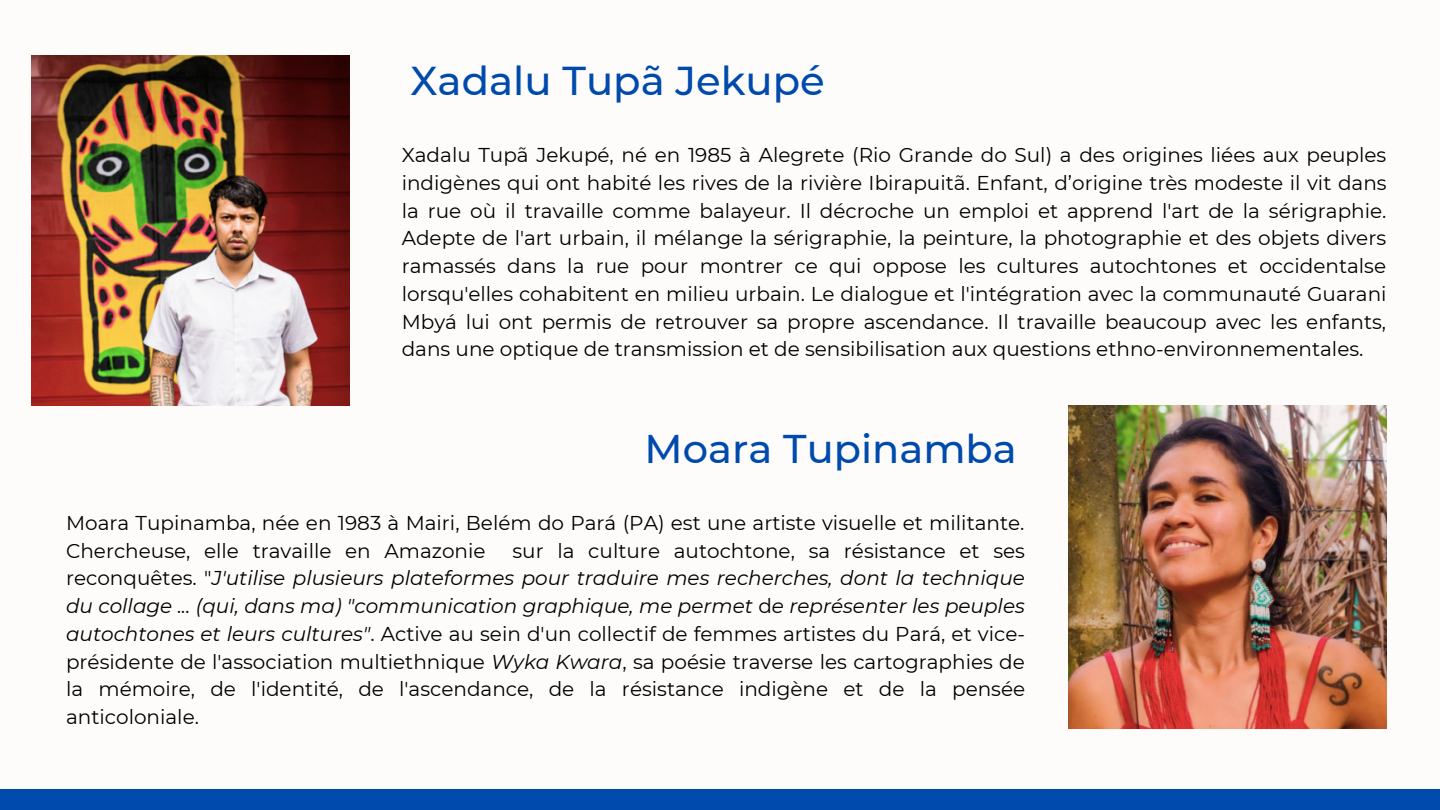
<style>
.page{position:relative;width:1440px;height:810px;background:#fdfcfa}
.page>*{position:absolute;margin:0;border:0;box-sizing:border-box;transform-origin:0 0}
.t1{font:500 40.2px "Montserrat";color:#004aad}
.t2{font:500 40px "Montserrat";color:#004aad}
.t3{font:20px/27.8px "Montserrat";color:#000;text-align:justify}
.s1{font-style:italic}
</style>
<div class="page">
<img style="left:31px;top:56px;width:318px;height:349px">
<img style="left:1068px;top:405px;width:319px;height:323px">
<div style="left:0;top:789px;width:1440px;height:21px;background:#004aad"></div>
<h1 class="t1" style="left:411px;top:56px;width:416px">Xadalu Tupã Jekupé</h1>
<p class="t3" style="left:402px;top:141px;width:986px">Xadalu Tupã Jekupé, né en 1985 à Alegrete (Rio Grande do Sul) a des origines liées aux peuples indigènes qui ont habité les rives de la rivière Ibirapuitã. Enfant, d’origine très modeste il vit dans la rue où il travaille comme balayeur. Il décroche un emploi et apprend l'art de la sérigraphie.<br>Adepte de l'art urbain, il mélange la sérigraphie, la peinture, la photographie et des objets divers ramassés dans la rue pour montrer ce qui oppose les cultures autochtones et occidentalse lorsqu'elles cohabitent en milieu urbain. Le dialogue et l'intégration avec la communauté Guarani Mbyá lui ont permis de retrouver sa propre ascendance. Il travaille beaucoup avec les enfants, dans une optique de transmission et de sensibilisation aux questions ethno-environnementales.</p>
<h2 class="t2" style="left:645px;top:425px;width:374px">Moara Tupinamba</h2>
<p class="t3" style="left:66px;top:509px;width:960px">Moara Tupinamba, née en 1983 à Mairi, Belém do Pará (PA) est une artiste visuelle et militante.<br>Chercheuse, elle travaille en Amazonie</p>
<p class="t3" style="left:66px;top:537px;width:961px;text-indent:446px">sur la culture autochtone, sa résistance et ses reconquêtes. "<span class="s1">J'utilise plusieurs plateformes pour traduire mes recherches, dont la technique du collage ... (qui, dans ma) "communication graphique, me permet</span> d<span class="s1">e représenter les peuples autochtones et leurs cultures"</span>. Active au sein d'un collectif de femmes artistes du Pará, et vice&shy;présidente de l'association multiethnique <span class="s1">Wyka Kwara</span>, sa poésie traverse les cartographies de la mémoire, de l'identité, de l'ascendance, de la résistance indigène et de la pensée anticoloniale.</p>
</div>
